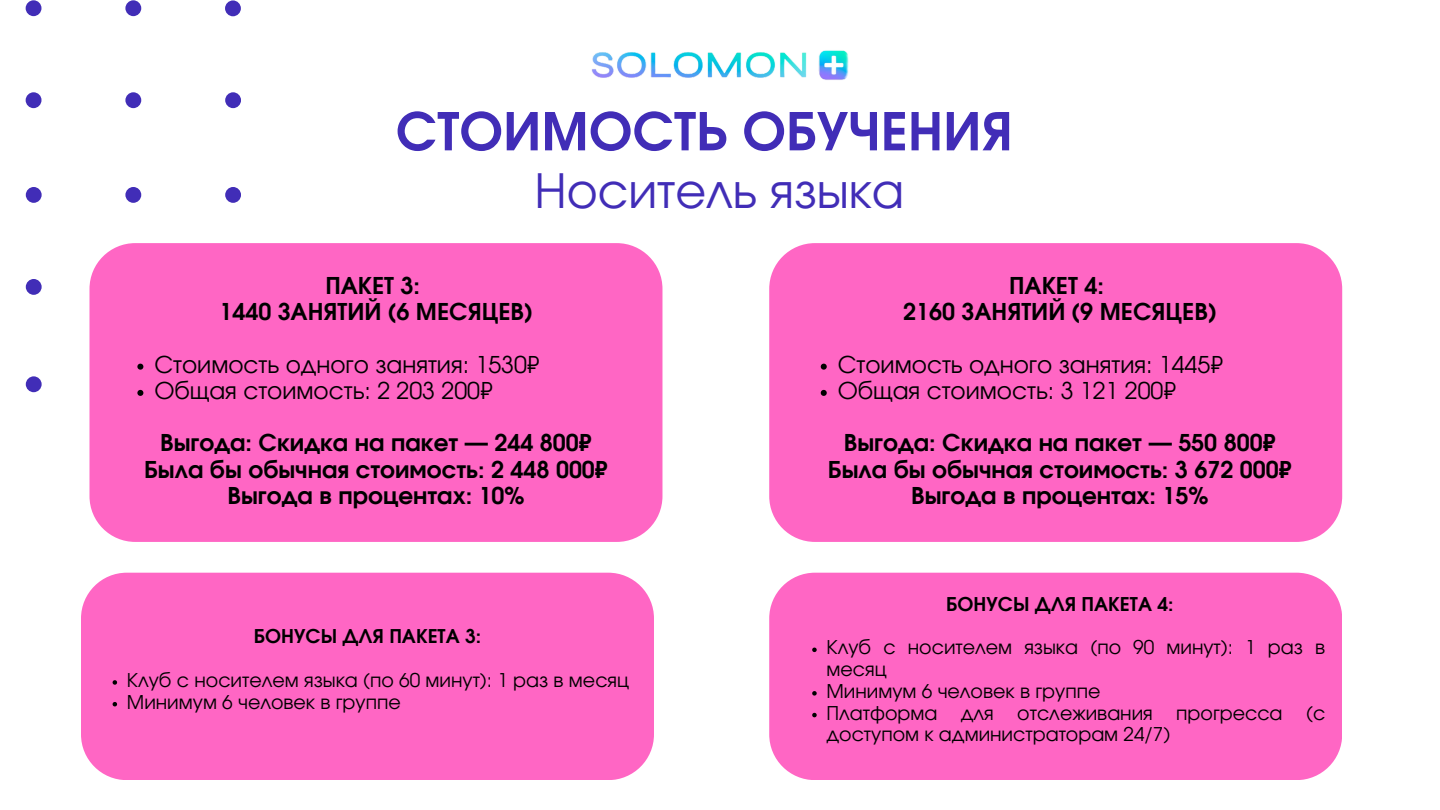
<style>
.page{position:relative;width:1440px;height:810px;background:#fff}
.page>*{position:absolute;margin:0;border:0;box-sizing:border-box;transform-origin:0 0}
.t1{font:700 51.9px "Evolventa";color:#412db7}
.t2{font:47.3px "Evolventa";color:#412db7}
.t3{font:700 23.2px/26.2px "Evolventa";color:#000;text-align:center}
.t4{font:23.2px/26.2px "Evolventa";color:#000}
.t5{font:19px/21.8px "Evolventa";color:#000}
.t6{font:700 19px "Evolventa";color:#000}
</style>
<div class="page">
<img style="left:591px;top:50px;width:258px;height:30px">
<svg style="left:25px;top:0;width:216px;height:392px"></svg>
<div style="left:89px;top:243px;width:573px;height:299px;background:#ff66c4;border-radius:46px"></div>
<svg style="left:137px;top:364px;width:6px;height:6px"></svg>
<svg style="left:137px;top:390px;width:6px;height:6px"></svg>
<div style="left:769px;top:243px;width:573px;height:299px;background:#ff66c4;border-radius:46px"></div>
<svg style="left:821px;top:364px;width:6px;height:6px"></svg>
<svg style="left:821px;top:390px;width:6px;height:6px"></svg>
<div style="left:81px;top:573px;width:573px;height:207px;background:#ff66c4;border-radius:46px"></div>
<svg style="left:113px;top:680px;width:4px;height:5px"></svg>
<svg style="left:113px;top:702px;width:4px;height:4px"></svg>
<div style="left:769px;top:573px;width:573px;height:207px;background:#ff66c4;border-radius:46px"></div>
<svg style="left:812px;top:648px;width:5px;height:4px"></svg>
<svg style="left:812px;top:691px;width:5px;height:5px"></svg>
<svg style="left:812px;top:713px;width:5px;height:4px"></svg>
<p class="t1" style="left:396px;top:109px;width:619px">СТОИМОСТЬ ОБУЧЕНИЯ</p>
<p class="t2" style="left:535px;top:170px;width:371px">Носитель языка</p>
<p class="t3" style="left:219px;top:274px;width:315px">ПАКЕТ 3:<br>1440 ЗАНЯТИЙ (6 МЕСЯЦЕВ)</p>
<p class="t4" style="left:154px;top:353px;width:387px">Стоимость одного занятия: 1530₽<br>Общая стоимость: 2 203 200₽</p>
<p class="t3" style="left:144px;top:431px;width:465px">Выгода: Скидка на пакет — 244 800₽<br>Была бы обычная стоимость: 2 448 000₽<br>Выгода в процентах: 10%</p>
<p class="t6" style="left:254px;top:628px;width:229px">БОНУСЫ ДЛЯ ПАКЕТА 3:</p>
<p class="t5" style="left:127px;top:670px;width:504px">Клуб с носителем языка (по 60 минут): 1 раз в месяц<br>Минимум 6 человек в группе</p>
<h1 class="t3" style="left:903px;top:274px;width:315px">ПАКЕТ 4:<br>2160 ЗАНЯТИЙ (9 МЕСЯЦЕВ)</h1>
<h2 class="t4" style="left:838px;top:353px;width:387px">Стоимость одного занятия: 1445₽</h2>
<h3 class="t4" style="left:838px;top:379px;width:340px">Общая стоимость: 3 121 200₽</h3>
<p class="t3" style="left:828px;top:431px;width:465px">Выгода: Скидка на пакет — 550 800₽<br>Была бы обычная стоимость: 3 672 000₽<br>Выгода в процентах: 15%</p>
<p class="t6" style="left:946px;top:596px;width:229px">БОНУСЫ ДЛЯ ПАКЕТА 4:</p>
<p class="t5" style="left:827px;top:638px;width:500px">Клуб с носителем языка (по 90 минут): 1 раз в месяц<br>Минимум 6 человек в группе<br>Платформа для отслеживания прогресса (с доступом к администраторам 24/7)</p>
</div>
